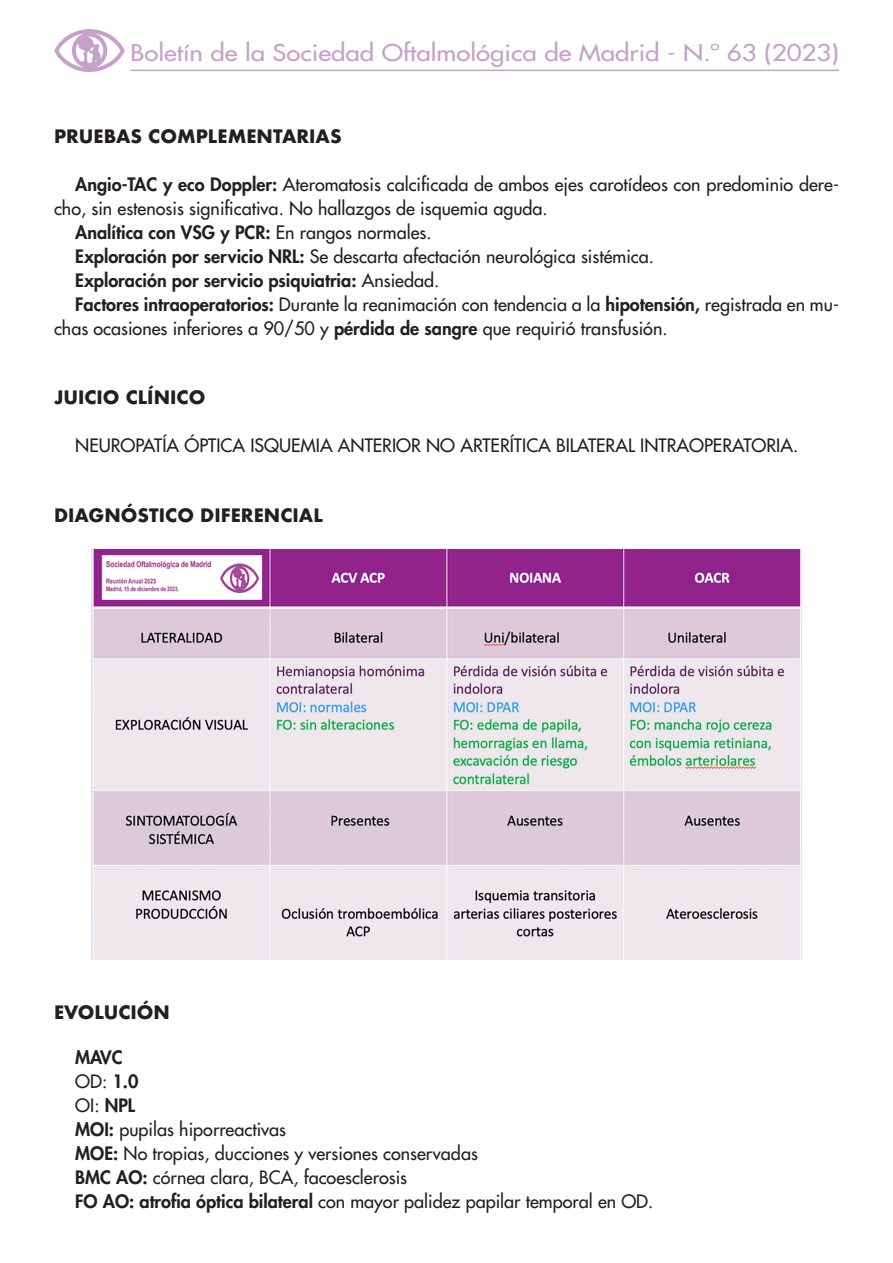
<style>
.page{position:relative;width:893px;height:1263px;background:#fff}
.page>*{position:absolute;margin:0;border:0;box-sizing:border-box;transform-origin:0 0}
.t1{font:500 22.5px "Futura Std";color:#c7a0c9;scale:1.15 1}
._05-TEXTO{font:500 18px/24px "Futura Std";color:#231f20}
._05-TEXTO-2{font:800 18px "Futura Std";color:#231f20}
._06-ladillo{font:700 18px "Futura";color:#231f20}
.s1{font-weight:800}
.s2{font-weight:500}
</style>
<div class="page">
<img style="left:54px;top:29px;width:71px;height:42px">
<hr style="left:131px;top:70px;width:708px;height:1px;background:#c7a0c9">
<img style="left:91px;top:550px;width:710px;height:410px">
<p class="t1" style="left:131px;top:39px;width:618px">Boletín de la Sociedad Oftalmológica de Madrid - N.º 63 (2023)</p>
<p class="_06-ladillo" style="left:54px;top:123px;width:289px">PRUEBAS COMPLEMENTARIAS</p>
<p class="_05-TEXTO" style="left:54px;top:172px;width:786px;text-indent:21px"><span class="s1">Angio-TAC y eco Doppler:</span> Ateromatosis calcificada de ambos ejes carotídeos con predominio dere&shy;cho, sin estenosis significativa. No hallazgos de isquemia aguda.</p>
<p class="_05-TEXTO-2" style="left:75px;top:220px;width:358px">Analítica con VSG y PCR: <span class="s2">En rangos normales.</span></p>
<p class="_05-TEXTO" style="left:75px;top:244px;width:580px"><span class="s1">Exploración por servicio NRL:</span> Se descarta afectación neurológica sistémica.</p>
<p class="_05-TEXTO-2" style="left:75px;top:268px;width:366px">Exploración por servicio psiquiatria: <span class="s2">Ansiedad.</span></p>
<p class="_05-TEXTO" style="left:54px;top:292px;width:786px;text-indent:21px"><span class="s1">Factores intraoperatorios:</span> Durante la reanimación con tendencia a la <span class="s1">hipotensión,</span> registrada en mu&shy;chas ocasiones inferiores a 90/50 y <span class="s1">pérdida de sangre</span> que requirió transfusión.</p>
<p class="_06-ladillo" style="left:54px;top:384px;width:153px">JUICIO CLÍNICO</p>
<p class="_05-TEXTO" style="left:75px;top:434px;width:724px">NEUROPATÍA ÓPTICA ISQUEMIA ANTERIOR NO ARTERÍTICA BILATERAL INTRAOPERATORIA.</p>
<p class="_06-ladillo" style="left:54px;top:502px;width:270px">DIAGNÓSTICO DIFERENCIAL</p>
<p class="_06-ladillo" style="left:54px;top:999px;width:117px">EVOLUCIÓN</p>
<p class="_05-TEXTO-2" style="left:75px;top:1045px;width:49px">MAVC</p>
<p class="_05-TEXTO" style="left:75px;top:1069px;width:65px">OD: <span class="s1">1.0</span></p>
<p class="_05-TEXTO" style="left:75px;top:1093px;width:61px">OI: <span class="s1">NPL</span></p>
<p class="_05-TEXTO" style="left:75px;top:1117px;width:212px"><span class="s1">MOI:</span> pupilas hiporreactivas</p>
<p class="_05-TEXTO" style="left:75px;top:1141px;width:404px"><span class="s1">MOE:</span> No tropias, ducciones y versiones conservadas</p>
<p class="_05-TEXTO" style="left:75px;top:1165px;width:333px"><span class="s1">BMC AO:</span> córnea clara, BCA, facoesclerosis</p>
<p class="_05-TEXTO" style="left:75px;top:1189px;width:580px"><span class="s1">FO AO: atrofia óptica bilateral</span> con mayor palidez papilar temporal en OD.</p>
</div>
